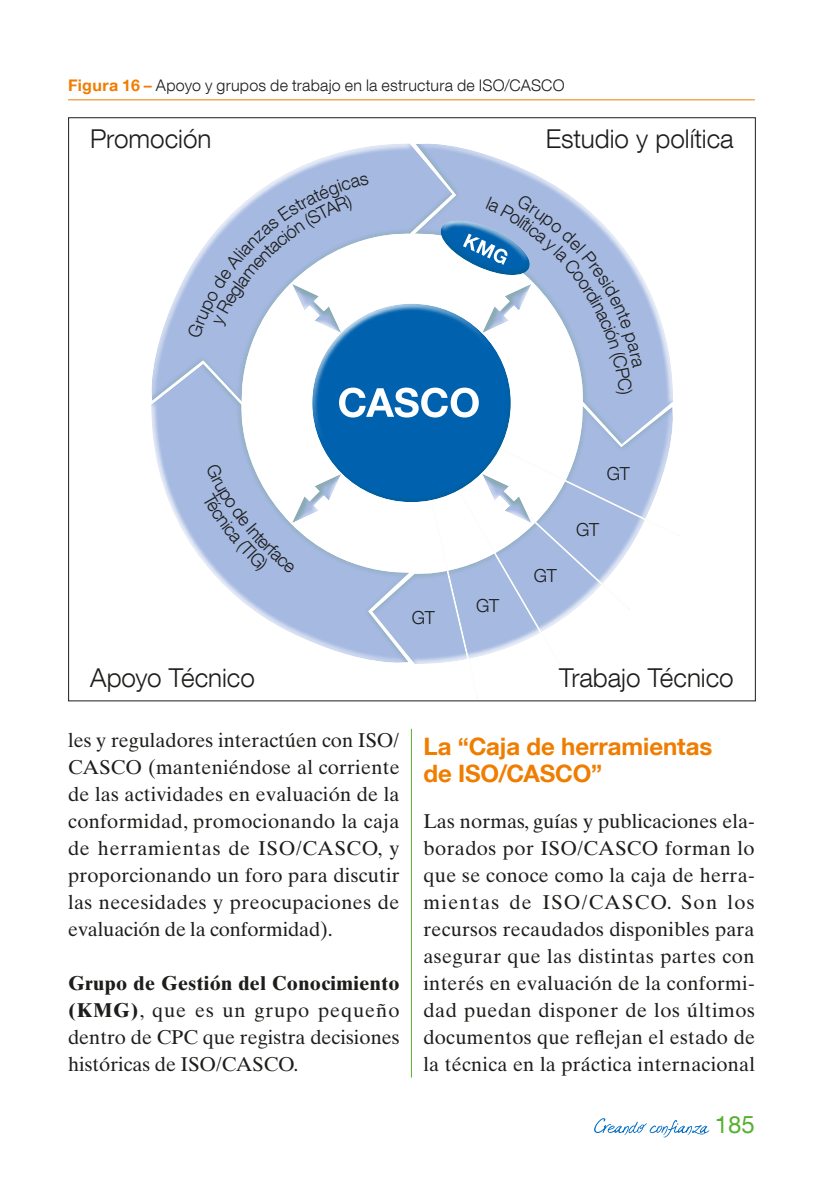
<style>
.page{position:relative;width:840px;height:1191px;background:#fff}
.page>*{position:absolute;margin:0;border:0;box-sizing:border-box;transform-origin:0 0}
.t1{font:300 26px "Helvetica Neue LT Com";color:#1d1d1b}
.Subtitle_1{font:700 24px/27px "Helvetica Neue LT Com";color:#ef7d00}
.t2{font:24px "Helvetica Neue LT Com";color:#58b031}
.Text{font:20px/27px "Times Ten";color:#1d1d1b;text-align:justify}
.Subtitle_1-2{font:300 18px "Helvetica Neue LT Com";letter-spacing:-.02em;color:#1d1d1b}
.Légende_Figure{font:300 16px "Helvetica Neue LT Com";letter-spacing:.015em;color:#1d1d1b}
.s1{font-weight:700;color:#ef7d00}
.s2{font-weight:700}
</style>
<div class="page">
<hr style="left:410px;top:729px;width:1px;height:348px;background:#58b031">
<hr style="left:68px;top:99px;width:686px;height:1px;background:#ef7d00">
<div style="left:411px;top:141px;width:259px;height:304px;background:#58b031;opacity:.13"></div>
<div style="left:153px;top:363px;width:260px;height:302px;background:#58b031;opacity:.13"></div>
<div style="left:149px;top:146px;width:304px;height:259px;background:#58b031;opacity:.13"></div>
<svg style="left:594px;top:1118px;width:115px;height:19px"></svg>
<svg style="left:187px;top:174px;width:494px;height:527px"></svg>
<p class="Légende_Figure" style="left:68px;top:75px;width:498px"><span class="s1">Figura 16 –</span> Apoyo y grupos de trabajo en la estructura de ISO/CASCO</p>
<p class="t1" style="left:90px;top:123px;width:123px">Promoción</p>
<p class="t1" style="left:545px;top:123px;width:189px">Estudio y política</p>
<p class="Subtitle_1-2" style="left:412px;top:607px;width:25px">GT</p>
<p class="Subtitle_1-2" style="left:476px;top:594px;width:25px">GT</p>
<p class="Subtitle_1-2" style="left:533px;top:564px;width:25px">GT</p>
<p class="Subtitle_1-2" style="left:606px;top:462px;width:25px">GT</p>
<p class="Subtitle_1-2" style="left:576px;top:518px;width:25px">GT</p>
<p class="t1" style="left:90px;top:661px;width:166px">Apoyo Técnico</p>
<p class="t1" style="left:559px;top:661px;width:176px">Trabajo Técnico</p>
<p class="Text" style="left:68px;top:727px;width:333px">les y reguladores interactúen con ISO/ CASCO (manteniéndose al corriente de las actividades en evaluación de la conformidad, promocionando la caja de herramientas de ISO/CASCO, y proporcionando un foro para discutir las necesidades y preocupaciones de evaluación de la conformidad).</p>
<p class="Text" style="left:68px;top:970px;width:333px"><span class="s2">Grupo de Gestión del Conocimiento (KMG)</span>, que es un grupo pequeño dentro de CPC que registra decisiones históricas de ISO/CASCO.</p>
<p class="Subtitle_1" style="left:423px;top:732px;width:290px">La “Caja de herramientas de ISO/CASCO”</p>
<p class="Text" style="left:423px;top:808px;width:333px">Las normas, guías y publicaciones ela&shy;borados por ISO/CASCO forman lo que se conoce como la caja de herra&shy;mientas de ISO/CASCO. Son los recursos recaudados disponibles para asegurar que las distintas partes con interés en evaluación de la conformi&shy;dad puedan disponer de los últimos documentos que reflejan el estado de la técnica en la práctica internacional</p>
<p class="t2" style="left:714px;top:1109px;width:42px">185</p>
</div>
